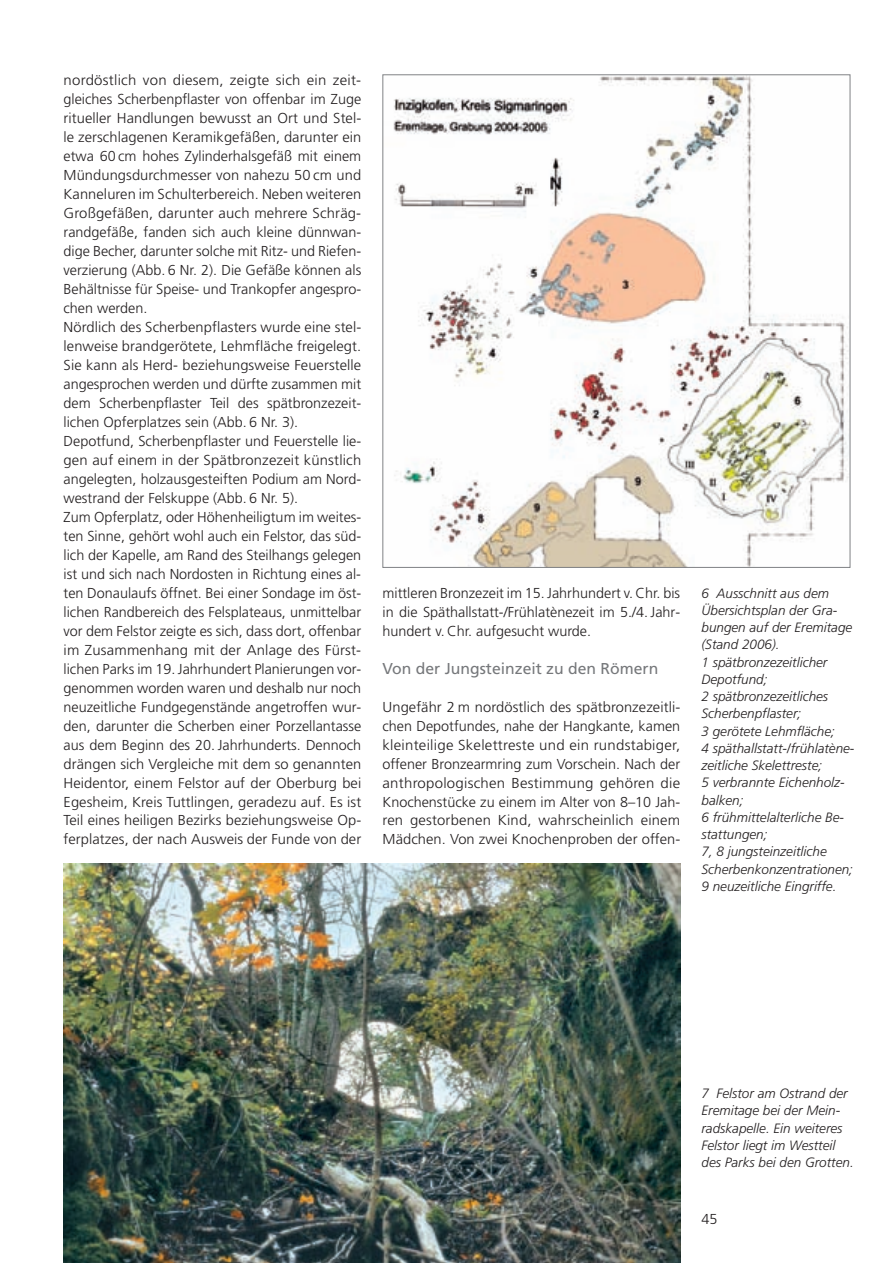
<style>
.page{position:relative;width:893px;height:1263px;background:#fff}
.page>*{position:absolute;margin:0;border:0;box-sizing:border-box;transform-origin:0 0}
.t1{font:15.75px "Frutiger";color:#76787b}
.t2{font:300 14.4px/19px "Frutiger";color:#231f20;scale:1.04 1}
.t3{font:300 14.4px/19px "Frutiger";color:#231f20;text-align:justify}
.t4{font:italic 300 13.5px/17.2px "Frutiger";color:#231f20}
</style>
<div class="page">
<img style="left:393px;top:76px;width:455px;height:490px">
<img style="left:64px;top:863px;width:616px;height:400px">
<p class="t2" style="left:64px;top:72px;width:288px">nordöstlich von diesem, zeigte sich ein zeit - gleiches Scherbenpflaster von offenbar im Zuge ritueller Handlungen bewusst an Ort und Stel&shy;le zerschlagenen Keramikgefäßen, darunter ein etwa 60 cm hohes Zylinderhalsgefäß mit einem Mündungsdurchmesser von nahezu 50 cm und Kanneluren im Schulterbereich. Neben weiteren Großgefäßen, darunter auch mehrere Schräg&shy;randgefäße, fanden sich auch kleine dünnwan&shy;dige Becher, darunter solche mit Ritz- und Riefen - verzierung (Abb. 6 Nr. 2). Die Gefäße können als Behältnisse für Speise- und Trankopfer angespro&shy;chen werden.<br>Nördlich des Scherbenpflasters wurde eine stel - len weise brandgerötete, Lehmfläche freigelegt.<br>Sie kann als Herd- beziehungsweise Feuerstelle angesprochen werden und dürfte zusammen mit dem Scherbenpflaster Teil des spätbronzezeit&shy;lichen Opferplatzes sein (Abb. 6 Nr. 3).<br>Depotfund, Scherbenpflaster und Feuerstelle lie&shy;gen auf einem in der Spätbronzezeit künstlich angelegten, holzausgesteiften Podium am Nord&shy;westrand der Felskuppe (Abb. 6 Nr. 5).<br>Zum Opferplatz, oder Höhenheiligtum im weites&shy;ten Sinne, gehört wohl auch ein Felstor, das süd&shy;lich der Kapelle, am Rand des Steilhangs gelegen ist und sich nach Nordosten in Richtung eines al&shy;ten Donaulaufs öffnet. Bei einer Sondage im öst&shy;lichen Randbereich des Felsplateaus, unmittelbar vor dem Felstor zeigte es sich, dass dort, offenbar im Zusammenhang mit der Anlage des Fürst&shy;lichen Parks im 19. Jahrhundert Planierungen vor&shy;genommen worden waren und deshalb nur noch neuzeitliche Fundgegenstände angetroffen wur&shy;den, darunter die Scherben einer Porzellantasse aus dem Beginn des 20. Jahrhunderts. Dennoch drängen sich Vergleiche mit dem so genannten Heidentor, einem Felstor auf der Oberburg bei Egesheim, Kreis Tuttlingen, geradezu auf. Es ist Teil eines heiligen Bezirks beziehungsweise Op - fer platzes, der nach Ausweis der Funde von der</p>
<p class="t3" style="left:382px;top:584px;width:299px">mittleren Bronzezeit im 15. Jahrhundert v. Chr. bis in die Späthallstatt-/Frühlatènezeit im 5./4. Jahr&shy;hundert v. Chr. aufgesucht wurde.</p>
<p class="t1" style="left:382px;top:662px;width:277px">Von der Jungsteinzeit zu den Römern</p>
<p class="t3" style="left:382px;top:698px;width:299px">Ungefähr 2 m nordöstlich des spätbronzezeitli - chen Depotfundes, nahe der Hangkante, kamen kleinteilige Skelettreste und ein rundstabiger, offener Bronzearmring zum Vorschein. Nach der anthropologischen Bestimmung gehören die Knochenstücke zu einem im Alter von 8–10 Jah&shy;ren gestorbenen Kind, wahrscheinlich einem Mädchen. Von zwei Knochenproben der offen-</p>
<p class="t4" style="left:701px;top:585px;width:154px">6 Ausschnitt aus dem<br>Übersichtsplan der Gra&shy;bungen auf der Eremitage (Stand 2006).<br>1 spätbronzezeitlicher<br>Depotfund;<br>2 spätbronzezeitliches<br>Scherbenpflaster;<br>3 gerötete Lehmfläche;<br>4 späthallstatt-/frühlatène&shy;zeitliche Skelettreste;<br>5 verbrannte Eichenholz&shy;balken;<br>6 frühmittelalterliche Be&shy;stattungen;<br>7, 8 jungsteinzeitliche<br>Scherbenkonzentrationen;<br>9 neuzeitliche Eingriffe.</p>
<p class="t4" style="left:701px;top:1086px;width:154px">7 Felstor am Ostrand der<br>Eremitage bei der Mein&shy;radskapelle. Ein weiteres<br>Felstor liegt im Westteil des Parks bei den Grotten.</p>
<p class="t3" style="left:701px;top:1211px;width:18px">45</p>
</div>
